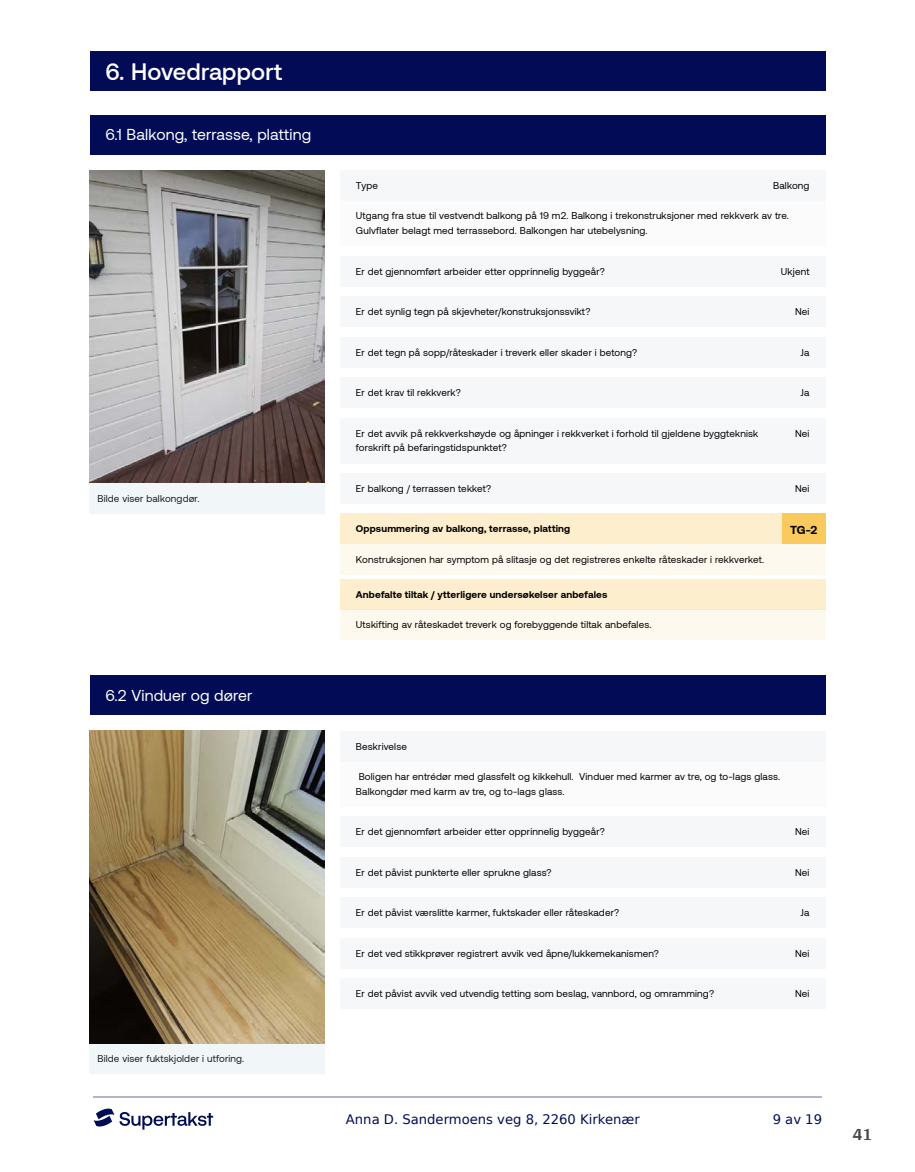
<style>
.page{position:relative;width:915px;height:1172px;background:#fff}
.page>*{position:absolute;margin:0;border:0;box-sizing:border-box;transform-origin:0 0}
.t1{font:500 23.7px "Aeonik";letter-spacing:.005em;color:#fff}
.t2{font:700 18px "Arya";color:#414749}
.t3{font:15.75px "Aeonik";letter-spacing:.01em;color:#fff}
.t4{font:13.2px "DejaVu Sans";color:#020c56}
.t5{font:700 11.85px "Aeonik";color:#000}
.t6{font:9.9px/14.9px "Aeonik";letter-spacing:.015em;color:#000}
.t7{font:700 9.9px "Aeonik";letter-spacing:.015em;color:#000}
.t8{font:9.9px "Aeonik";letter-spacing:.015em;color:#1d1d1b}
</style>
<div class="page">
<hr style="left:93px;top:1097px;width:728px;height:1px;background:#b2b5cb">
<svg style="left:94px;top:1108px;width:119px;height:21px"></svg>
<div style="left:89px;top:52px;width:736px;height:39px;background:#020c56"></div>
<div style="left:89px;top:115px;width:736px;height:39px;background:#020c56"></div>
<div style="left:89px;top:675px;width:736px;height:40px;background:#020c56"></div>
<div style="left:89px;top:483px;width:235px;height:31px;background:#f1f6f8"></div>
<img style="left:89px;top:170px;width:235px;height:313px">
<div style="left:340px;top:201px;width:485px;height:45px;background:#f5f7f8"></div>
<div style="left:340px;top:544px;width:485px;height:31px;background:#fef9ee"></div>
<div style="left:340px;top:609px;width:485px;height:31px;background:#fef9ee"></div>
<div style="left:89px;top:1044px;width:235px;height:30px;background:#f1f6f8"></div>
<img style="left:89px;top:731px;width:235px;height:313px">
<div style="left:340px;top:761px;width:485px;height:46px;background:#f5f7f8"></div>
<div style="left:340px;top:170px;width:485px;height:31px;background:#f5f7f8"></div>
<div style="left:340px;top:256px;width:485px;height:31px;background:#f5f7f8"></div>
<div style="left:340px;top:296px;width:485px;height:31px;background:#f5f7f8"></div>
<div style="left:340px;top:337px;width:485px;height:30px;background:#f5f7f8"></div>
<div style="left:340px;top:377px;width:485px;height:31px;background:#f5f7f8"></div>
<div style="left:340px;top:418px;width:485px;height:45px;background:#f5f7f8"></div>
<div style="left:340px;top:473px;width:485px;height:31px;background:#f5f7f8"></div>
<div style="left:340px;top:514px;width:485px;height:30px;background:#fdeece"></div>
<div style="left:781px;top:514px;width:44px;height:30px;background:#faca5f"></div>
<div style="left:340px;top:579px;width:485px;height:30px;background:#fdeece"></div>
<div style="left:340px;top:731px;width:485px;height:30px;background:#f5f7f8"></div>
<div style="left:340px;top:817px;width:485px;height:30px;background:#f5f7f8"></div>
<div style="left:340px;top:857px;width:485px;height:31px;background:#f5f7f8"></div>
<div style="left:340px;top:897px;width:485px;height:31px;background:#f5f7f8"></div>
<div style="left:340px;top:938px;width:485px;height:31px;background:#f5f7f8"></div>
<div style="left:340px;top:978px;width:485px;height:31px;background:#f5f7f8"></div>
<h1 class="t1" style="left:105px;top:59px;width:178px">6. Hovedrapport</h1>
<h3 class="t3" style="left:105px;top:126px;width:207px">6.1 Balkong, terrasse, platting</h3>
<p class="t8" style="left:97px;top:493px;width:104px">Bilde viser balkongdør.</p>
<h3 class="t3" style="left:105px;top:687px;width:148px">6.2 Vinduer og dører</h3>
<p class="t8" style="left:97px;top:1053px;width:148px">Bilde viser fuktskjolder i utforing.</p>
<p class="t6" style="left:356px;top:178px;width:24px">Type</p>
<p class="t6" style="left:772px;top:178px;width:38px">Balkong</p>
<p class="t6" style="left:356px;top:209px;width:434px">Utgang fra stue til vestvendt balkong på 19 m2. Balkong i trekonstruksjoner med rekkverk av tre.<br>Gulvflater belagt med terrassebord. Balkongen har utebelysning.</p>
<p class="t6" style="left:356px;top:264px;width:250px">Er det gjennomført arbeider etter opprinnelig byggeår?</p>
<p class="t6" style="left:780px;top:264px;width:30px">Ukjent</p>
<p class="t6" style="left:356px;top:304px;width:236px">Er det synlig tegn på skjevheter/konstruksjonssvikt?</p>
<p class="t6" style="left:794px;top:304px;width:16px">Nei</p>
<p class="t6" style="left:356px;top:345px;width:283px">Er det tegn på sopp/råteskader i treverk eller skader i betong?</p>
<p class="t6" style="left:800px;top:345px;width:10px">Ja</p>
<p class="t6" style="left:356px;top:385px;width:106px">Er det krav til rekkverk?</p>
<p class="t6" style="left:800px;top:385px;width:10px">Ja</p>
<p class="t6" style="left:356px;top:426px;width:404px">Er det avvik på rekkverkshøyde og åpninger i rekkverket i forhold til gjeldene byggteknisk forskrift på befaringstidspunktet?</p>
<p class="t6" style="left:794px;top:426px;width:16px">Nei</p>
<p class="t6" style="left:356px;top:481px;width:137px">Er balkong / terrassen tekket?</p>
<p class="t6" style="left:794px;top:481px;width:16px">Nei</p>
<p class="t7" style="left:356px;top:523px;width:216px">Oppsummering av balkong, terrasse, platting</p>
<p class="t5" style="left:789px;top:523px;width:29px">TG-2</p>
<p class="t6" style="left:356px;top:552px;width:409px">Konstruksjonen har symptom på slitasje og det registreres enkelte råteskader i rekkverket.</p>
<p class="t7" style="left:356px;top:588px;width:253px">Anbefalte tiltak / ytterligere undersøkelser anbefales</p>
<p class="t6" style="left:356px;top:617px;width:297px">Utskifting av råteskadet treverk og forebyggende tiltak anbefales.</p>
<p class="t6" style="left:356px;top:739px;width:53px">Beskrivelse</p>
<p class="t6" style="left:356px;top:769px;width:425px">Boligen har entrédør med glassfelt og kikkehull. Vinduer med karmer av tre, og to-lags glass.<br>Balkongdør med karm av tre, og to-lags glass.</p>
<p class="t6" style="left:356px;top:824px;width:250px">Er det gjennomført arbeider etter opprinnelig byggeår?</p>
<p class="t6" style="left:794px;top:824px;width:16px">Nei</p>
<p class="t6" style="left:356px;top:865px;width:197px">Er det påvist punkterte eller sprukne glass?</p>
<p class="t6" style="left:794px;top:865px;width:16px">Nei</p>
<p class="t6" style="left:356px;top:905px;width:265px">Er det påvist værslitte karmer, fuktskader eller råteskader?</p>
<p class="t6" style="left:800px;top:905px;width:10px">Ja</p>
<p class="t6" style="left:356px;top:946px;width:304px">Er det ved stikkprøver registrert avvik ved åpne/lukkemekanismen?</p>
<p class="t6" style="left:794px;top:946px;width:16px">Nei</p>
<p class="t6" style="left:356px;top:986px;width:359px">Er det påvist avvik ved utvendig tetting som beslag, vannbord, og omramming?</p>
<p class="t6" style="left:794px;top:986px;width:16px">Nei</p>
<h3 class="t4" style="left:346px;top:1108px;width:295px">Anna D. Sandermoens veg 8, 2260 Kirkenær</h3>
<h3 class="t4" style="left:772px;top:1108px;width:51px">9 av 19</h3>
<h2 class="t2" style="left:852px;top:1123px;width:21px">41</h2>
</div>
